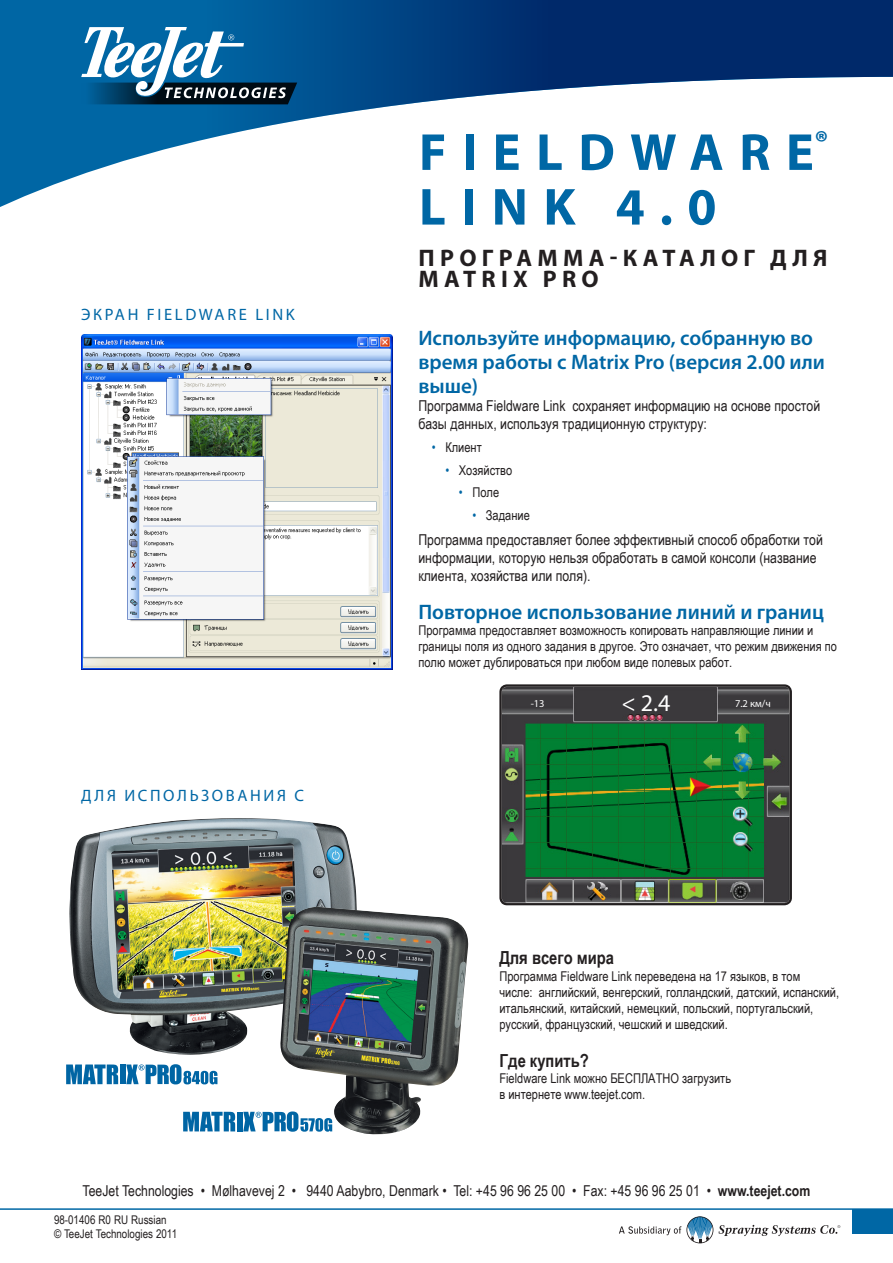
<style>
.page{position:relative;width:893px;height:1263px;background:#fff}
.page>*{position:absolute;margin:0;border:0;box-sizing:border-box;transform-origin:0 0}
.t1{font:700 52.5px/54.6px "Myriad Pro";letter-spacing:.295em;color:#0067a5}
.Title-sub{font:700 24px/21px "Myriad Pro";letter-spacing:.22em;color:#231f20}
.t2{font:24px "Myriad Pro";color:#fff}
.bold_header{font:600 21px/24px "Myriad Pro";color:#0067a5}
.bold_header-2{font:700 18px "Arial Narrow";color:#231f20}
.Products{font:16.5px "Myriad Pro";letter-spacing:.16em;color:#0067a5}
.t3{font:15px/18px "Arial Narrow";color:#231f20}
.t4{font:13.5px/16.2px "Arial Narrow";color:#231f20}
.t5{font:12px "Arial Narrow";color:#231f20}
.t6{font:10.5px "Myriad Pro";color:#fff}
.s1{color:#0067a5}
.s2{font-weight:700}
</style>
<div class="page">
<div style="left:852px;top:1209px;width:41px;height:24px;background:#0067a5"></div>
<hr style="left:0;top:1208px;width:893px;height:2px;background:#0067a5">
<svg style="left:0;top:0;width:893px;height:207px"></svg>
<svg style="left:81px;top:27px;width:216px;height:77px"></svg>
<svg style="left:719px;top:1225px;width:121px;height:11px"></svg>
<svg style="left:619px;top:1216px;width:94px;height:27px"></svg>
<img style="left:69px;top:818px;width:288px;height:237px">
<img style="left:278px;top:907px;width:191px;height:228px">
<svg style="left:183px;top:1112px;width:52px;height:19px"></svg>
<div style="left:237px;top:1112px;width:5px;height:19px;background:#0065a4"></div>
<svg style="left:243px;top:1111px;width:89px;height:21px"></svg>
<svg style="left:66px;top:1064px;width:52px;height:20px"></svg>
<div style="left:120px;top:1064px;width:5px;height:20px;background:#0065a4"></div>
<svg style="left:126px;top:1064px;width:91px;height:20px"></svg>
<svg style="left:502px;top:687px;width:287px;height:215px;background:#23663a"></svg>
<div style="left:499px;top:684px;width:293px;height:221px;border:2px solid #231f20;border-radius:7px"></div>
<img style="left:81px;top:335px;width:311px;height:334px">
<p class="Products" style="left:81px;top:304px;width:215px">ЭКРАН FIELDWARE LINK</p>
<p class="Products" style="left:81px;top:786px;width:224px">ДЛЯ ИСПОЛЬЗОВАНИЯ С</p>
<p class="t1" style="left:419px;top:123px;width:411px">FIELDWARE<sup>®<br></sup>LINK 4.0</p>
<p class="Title-sub" style="left:419px;top:246px;width:410px">ПРОГРАММА-КАТАЛОГ ДЛЯ<br>MATRIX PRO</p>
<p class="bold_header" style="left:418px;top:325px;width:408px">Используйте информацию, собранную во время работы с Matrix Pro (версия 2.00 или выше)</p>
<p class="t3" style="left:418px;top:396px;width:403px">Программа Fieldware Link сохраняет информацию на основе простой базы данных, используя традиционную структуру:</p>
<p class="t4" style="left:432px;top:438px;width:51px"><span class="s1">•</span> Клиент</p>
<p class="t4" style="left:445px;top:461px;width:68px"><span class="s1">•</span> Хозяйство</p>
<p class="t4" style="left:459px;top:484px;width:42px"><span class="s1">•</span> Поле</p>
<p class="t4" style="left:472px;top:507px;width:59px"><span class="s1">•</span> Задание</p>
<p class="t3" style="left:418px;top:530px;width:406px">Программа предоставляет более эффективный способ обработки той информации, которую нельзя обработать в самой консоли (название клиента, хозяйства или поля).</p>
<p class="bold_header" style="left:418px;top:599px;width:407px">Повторное использование линий и границ</p>
<p class="t4" style="left:418px;top:621px;width:420px">Программа предоставляет возможность копировать направляющие линии и границы поля из одного задания в другое. Это означает, что режим движения по полю может дублироваться при любом виде полевых работ.</p>
<p class="t6" style="left:531px;top:697px;width:15px">-13</p>
<p class="t2" style="left:621px;top:688px;width:50px">&lt; 2.4</p>
<p class="t6" style="left:735px;top:697px;width:37px">7.2 км/ч</p>
<p class="bold_header-2" style="left:499px;top:944px;width:116px">Для всего мира</p>
<p class="t4" style="left:499px;top:967px;width:341px">Программа Fieldware Link переведена на 17 языков, в том<br>числе: английский, венгерский, голландский, датский, испанский, итальянский, китайский, немецкий, польский, португальский, русский, французский, чешский и шведский.</p>
<p class="bold_header-2" style="left:499px;top:1047px;width:91px">Где купить?</p>
<p class="t4" style="left:499px;top:1069px;width:233px">Fieldware Link можно БЕСПЛАТНО загрузить в интернете www.teejet.com.</p>
<p class="t3" style="left:83px;top:1181px;width:729px">TeeJet Technologies • Mølhavevej 2 • 9440 Aabybro, Denmark • Tel: +45 96 96 25 00 • Fax: +45 96 96 25 01 • <span class="s2">www.teejet.com</span></p>
<p class="t5" style="left:54px;top:1210px;width:114px">98-01406 R0 RU Russian</p>
<p class="t5" style="left:54px;top:1225px;width:125px">© TeeJet Technologies 2011</p>
</div>
